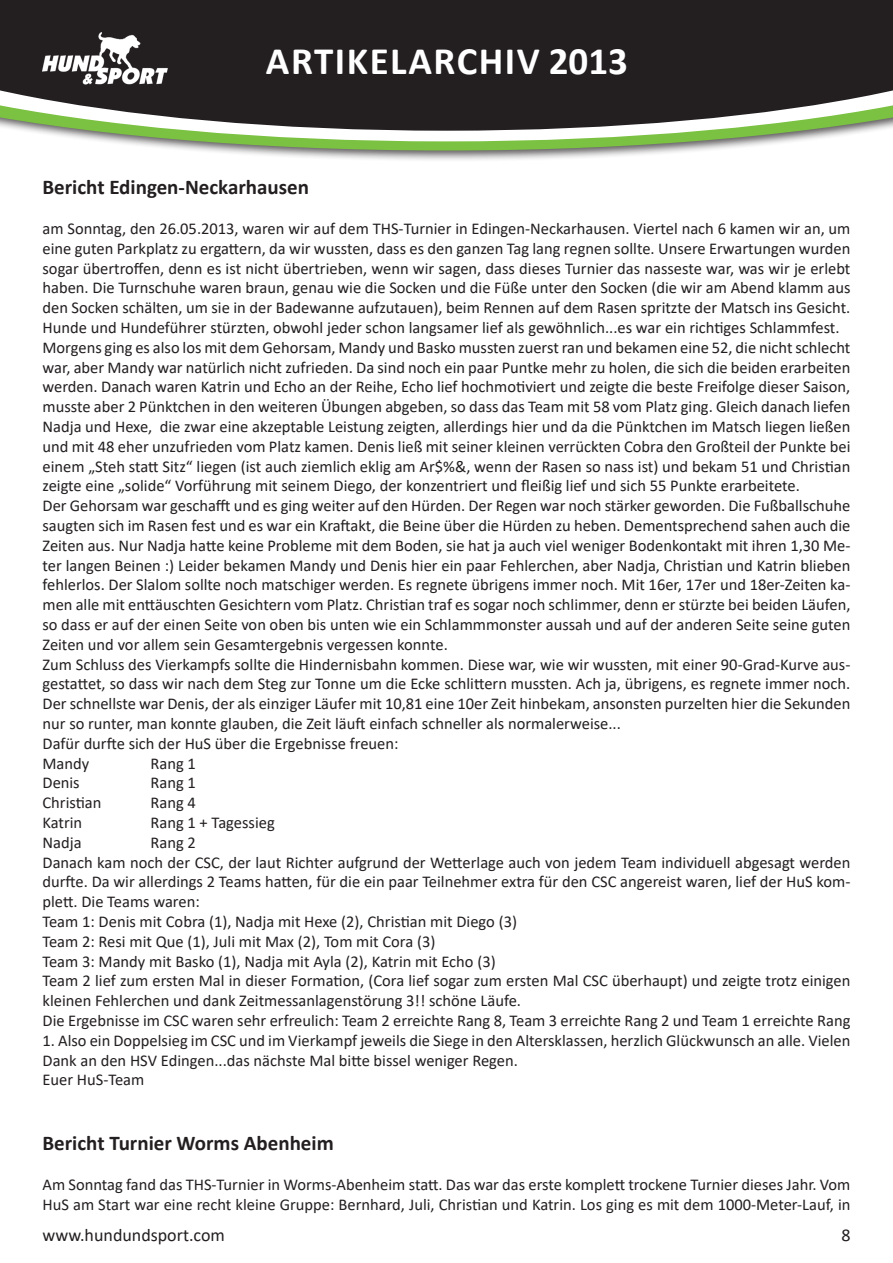
<style>
.page{position:relative;width:893px;height:1263px;background:#fff}
.page>*{position:absolute;margin:0;border:0;box-sizing:border-box;transform-origin:0 0}
.t1{font:700 39px "Calibri";letter-spacing:.04em;color:#fff}
.t2{font:700 21px "Calibri";color:#231f20}
.t3{font:18px "Calibri";color:#231f20}
.t4{font:16.5px/19.8px "Calibri";color:#231f20}
</style>
<div class="page">
<div style="left:0;top:0;width:893px;height:162px;background:#231f20;opacity:.75"></div>
<svg style="left:0;top:141px;width:893px;height:10px"></svg>
<svg style="left:0;top:131px;width:893px;height:10px"></svg>
<svg style="left:0;top:0;width:893px;height:131px;fill:#231f20"></svg>
<img style="left:43px;top:32px;width:131px;height:55px">
<h1 class="t1" style="left:266px;top:34px;width:363px">ARTIKELARCHIV 2013</h1>
<p class="t2" style="left:43px;top:173px;width:268px">Bericht Edingen-Neckarhausen</p>
<p class="t4" style="left:43px;top:218px;width:809px">am Sonntag, den 26.05.2013, waren wir auf dem THS-Turnier in Edingen-Neckarhausen. Viertel nach 6 kamen wir an, um eine guten Parkplatz zu ergattern, da wir wussten, dass es den ganzen Tag lang regnen sollte. Unsere Erwartungen wurden sogar übertroffen, denn es ist nicht übertrieben, wenn wir sagen, dass dieses Turnier das nasseste war, was wir je erlebt haben. Die Turnschuhe waren braun, genau wie die Socken und die Füße unter den Socken (die wir am Abend klamm aus den Socken schälten, um sie in der Badewanne aufzutauen), beim Rennen auf dem Rasen spritzte der Matsch ins Gesicht.<br>Hunde und Hundeführer stürzten, obwohl jeder schon langsamer lief als gewöhnlich...es war ein richtiges Schlammfest.<br>Morgens ging es also los mit dem Gehorsam, Mandy und Basko mussten zuerst ran und bekamen eine 52, die nicht schlecht war, aber Mandy war natürlich nicht zufrieden. Da sind noch ein paar Puntke mehr zu holen, die sich die beiden erarbeiten werden. Danach waren Katrin und Echo an der Reihe, Echo lief hochmotiviert und zeigte die beste Freifolge dieser Saison, musste aber 2 Pünktchen in den weiteren Übungen abgeben, so dass das Team mit 58 vom Platz ging. Gleich danach liefen Nadja und Hexe, die zwar eine akzeptable Leistung zeigten, allerdings hier und da die Pünktchen im Matsch liegen ließen und mit 48 eher unzufrieden vom Platz kamen. Denis ließ mit seiner kleinen verrückten Cobra den Großteil der Punkte bei einem „Steh statt Sitz“ liegen (ist auch ziemlich eklig am Ar$%&amp;, wenn der Rasen so nass ist) und bekam 51 und Christian zeigte eine „solide“ Vorführung mit seinem Diego, der konzentriert und fleißig lief und sich 55 Punkte erarbeitete.<br>Der Gehorsam war geschafft und es ging weiter auf den Hürden. Der Regen war noch stärker geworden. Die Fußballschuhe saugten sich im Rasen fest und es war ein Kraftakt, die Beine über die Hürden zu heben. Dementsprechend sahen auch die Zeiten aus. Nur Nadja hatte keine Probleme mit dem Boden, sie hat ja auch viel weniger Bodenkontakt mit ihren 1,30 Me&shy;ter langen Beinen :) Leider bekamen Mandy und Denis hier ein paar Fehlerchen, aber Nadja, Christian und Katrin blieben fehlerlos. Der Slalom sollte noch matschiger werden. Es regnete übrigens immer noch. Mit 16er, 17er und 18er-Zeiten ka&shy;men alle mit enttäuschten Gesichtern vom Platz. Christian traf es sogar noch schlimmer, denn er stürzte bei beiden Läufen, so dass er auf der einen Seite von oben bis unten wie ein Schlammmonster aussah und auf der anderen Seite seine guten Zeiten und vor allem sein Gesamtergebnis vergessen konnte.<br>Zum Schluss des Vierkampfs sollte die Hindernisbahn kommen. Diese war, wie wir wussten, mit einer 90-Grad-Kurve aus&shy;gestattet, so dass wir nach dem Steg zur Tonne um die Ecke schlittern mussten. Ach ja, übrigens, es regnete immer noch.<br>Der schnellste war Denis, der als einziger Läufer mit 10,81 eine 10er Zeit hinbekam, ansonsten purzelten hier die Sekunden nur so runter, man konnte glauben, die Zeit läuft einfach schneller als normalerweise...<br>Dafür durfte sich der HuS über die Ergebnisse freuen:<br>Mandy</p>
<p class="t4" style="left:151px;top:753px;width:47px">Rang 1</p>
<p class="t4" style="left:43px;top:773px;width:39px">Denis</p>
<p class="t4" style="left:151px;top:773px;width:47px">Rang 1</p>
<p class="t4" style="left:43px;top:792px;width:61px">Christian</p>
<p class="t4" style="left:151px;top:792px;width:47px">Rang 4</p>
<p class="t4" style="left:43px;top:812px;width:41px">Katrin</p>
<p class="t4" style="left:151px;top:812px;width:126px">Rang 1 + Tagessieg</p>
<p class="t4" style="left:43px;top:832px;width:41px">Nadja</p>
<p class="t4" style="left:43px;top:832px;width:809px;text-indent:108px">Rang 2<br>Danach kam noch der CSC, der laut Richter aufgrund der Wetterlage auch von jedem Team individuell abgesagt werden durfte. Da wir allerdings 2 Teams hatten, für die ein paar Teilnehmer extra für den CSC angereist waren, lief der HuS kom&shy;plett. Die Teams waren:<br>Team 1: Denis mit Cobra (1), Nadja mit Hexe (2), Christian mit Diego (3)<br>Team 2: Resi mit Que (1), Juli mit Max (2), Tom mit Cora (3)<br>Team 3: Mandy mit Basko (1), Nadja mit Ayla (2), Katrin mit Echo (3)<br>Team 2 lief zum ersten Mal in dieser Formation, (Cora lief sogar zum ersten Mal CSC überhaupt) und zeigte trotz einigen kleinen Fehlerchen und dank Zeitmessanlagenstörung 3!! schöne Läufe.<br>Die Ergebnisse im CSC waren sehr erfreulich: Team 2 erreichte Rang 8, Team 3 erreichte Rang 2 und Team 1 erreichte Rang</p>
<p class="t4" style="left:43px;top:1030px;width:809px">1. Also ein Doppelsieg im CSC und im Vierkampf jeweils die Siege in den Altersklassen, herzlich Glückwunsch an alle. Vielen<br>Dank an den HSV Edingen...das nächste Mal bitte bissel weniger Regen.<br>Euer HuS-Team</p>
<p class="t2" style="left:43px;top:1128px;width:293px">Bericht Turnier Worms Abenheim</p>
<p class="t4" style="left:43px;top:1174px;width:809px">Am Sonntag fand das THS-Turnier in Worms-Abenheim statt. Das war das erste komplett trockene Turnier dieses Jahr. Vom<br>HuS am Start war eine recht kleine Gruppe: Bernhard, Juli, Christian und Katrin. Los ging es mit dem 1000-Meter-Lauf, in</p>
<p class="t3" style="left:43px;top:1223px;width:184px">www.hundundsport.com</p>
<p class="t3" style="left:841px;top:1223px;width:11px">8</p>
</div>
